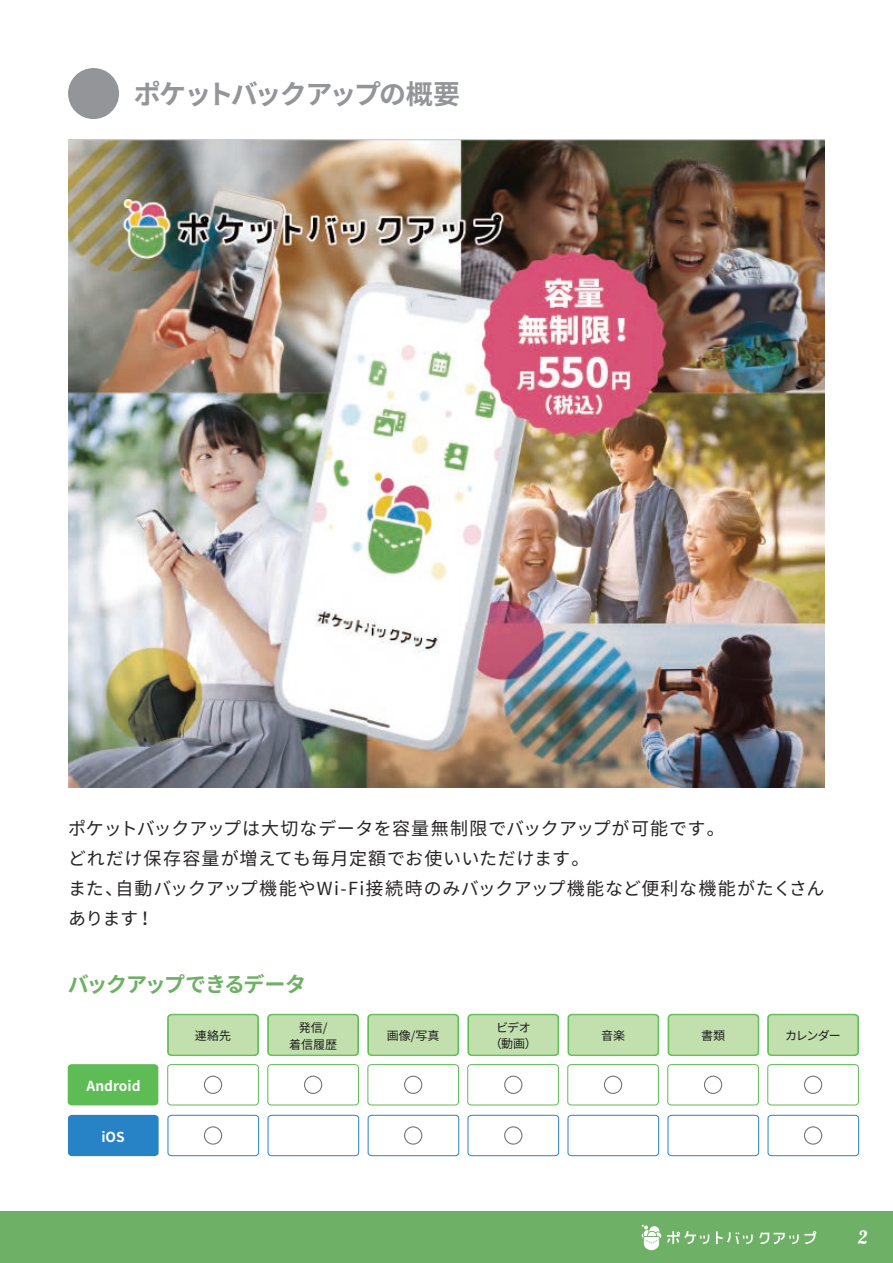
<style>
.page{position:relative;width:893px;height:1263px;background:#fff}
.page>*{position:absolute;margin:0;border:0;box-sizing:border-box;transform-origin:0 0}
.t1{font:700 27px "Noto Sans CJ Kjp";letter-spacing:-.075em;color:#939598}
.t2{font:700 21px "Noto Sans CJ Kjp";letter-spacing:-.06em;color:#6eb065}
.t3{font:18px/30px "Noto Sans CJ Kjp";letter-spacing:.035em;color:#282526}
.t4{font:18px "Lobster";color:#fff}
.t5{font:700 13.8px "Noto Sans CJ Kjp";color:#fff}
.t6{font:12px/17.2px "Noto Sans CJ Kjp";color:#1c1c1c;text-align:center}
</style>
<div class="page">
<div style="left:0;top:1212px;width:893px;height:51px;background:#6eb065"></div>
<svg style="left:641px;top:1225px;width:20px;height:25px"></svg>
<svg style="left:667px;top:1231px;width:42px;height:13px"></svg>
<svg style="left:716px;top:1231px;width:37px;height:13px"></svg>
<svg style="left:759px;top:1231px;width:57px;height:13px"></svg>
<div style="left:68px;top:68px;width:51px;height:51px;background:#939598;border-radius:50%"></div>
<img style="left:68px;top:139px;width:757px;height:649px">
<div style="left:68px;top:1115px;width:91px;height:41px;background:#2783c5"></div>
<svg style="left:767px;top:1115px;width:92px;height:41px"></svg>
<svg style="left:667px;top:1115px;width:92px;height:41px"></svg>
<svg style="left:567px;top:1115px;width:92px;height:41px"></svg>
<svg style="left:467px;top:1115px;width:92px;height:41px"></svg>
<svg style="left:368px;top:1115px;width:91px;height:41px"></svg>
<svg style="left:267px;top:1115px;width:92px;height:41px"></svg>
<svg style="left:167px;top:1115px;width:92px;height:41px"></svg>
<div style="left:68px;top:1064px;width:90px;height:41px;background:#5ebc55"></div>
<svg style="left:767px;top:1064px;width:92px;height:41px"></svg>
<svg style="left:667px;top:1064px;width:92px;height:41px"></svg>
<svg style="left:567px;top:1064px;width:92px;height:41px"></svg>
<svg style="left:467px;top:1064px;width:92px;height:41px"></svg>
<svg style="left:367px;top:1064px;width:92px;height:41px"></svg>
<svg style="left:267px;top:1064px;width:92px;height:41px"></svg>
<svg style="left:167px;top:1064px;width:92px;height:41px"></svg>
<svg style="left:767px;top:1014px;width:92px;height:42px;background:#b9dca6"></svg>
<svg style="left:668px;top:1014px;width:91px;height:42px;background:#badca6"></svg>
<svg style="left:568px;top:1014px;width:91px;height:42px;background:#badca6"></svg>
<svg style="left:468px;top:1014px;width:91px;height:42px;background:#b9dca6"></svg>
<svg style="left:367px;top:1014px;width:92px;height:42px;background:#b9dca6"></svg>
<svg style="left:267px;top:1014px;width:92px;height:42px;background:#b9dca6"></svg>
<svg style="left:167px;top:1014px;width:92px;height:42px;background:#b9dca6"></svg>
<div style="left:804px;top:1126px;width:18px;height:19px;background:#fff;border-radius:50%"></div>
<div style="left:804px;top:1126px;width:18px;height:18px;border:1px solid #727175;border-radius:50%"></div>
<div style="left:204px;top:1126px;width:18px;height:19px;background:#fff;border-radius:50%"></div>
<div style="left:204px;top:1126px;width:18px;height:18px;border:1px solid #727175;border-radius:50%"></div>
<svg style="left:404px;top:1126px;width:19px;height:19px"></svg>
<div style="left:404px;top:1126px;width:18px;height:18px;border:1px solid #727175;border-radius:50%"></div>
<svg style="left:504px;top:1126px;width:19px;height:19px"></svg>
<div style="left:504px;top:1126px;width:18px;height:18px;border:1px solid #727175;border-radius:50%"></div>
<svg style="left:604px;top:1075px;width:18px;height:19px"></svg>
<div style="left:604px;top:1076px;width:18px;height:18px;border:1px solid #727175;border-radius:50%"></div>
<div style="left:704px;top:1075px;width:18px;height:19px;background:#fff;border-radius:50%"></div>
<div style="left:704px;top:1076px;width:18px;height:18px;border:1px solid #727175;border-radius:50%"></div>
<div style="left:804px;top:1075px;width:18px;height:19px;background:#fff;border-radius:50%"></div>
<div style="left:804px;top:1076px;width:18px;height:18px;border:1px solid #727175;border-radius:50%"></div>
<svg style="left:204px;top:1075px;width:18px;height:19px"></svg>
<div style="left:204px;top:1076px;width:18px;height:18px;border:1px solid #727175;border-radius:50%"></div>
<svg style="left:304px;top:1075px;width:19px;height:19px"></svg>
<div style="left:304px;top:1076px;width:18px;height:18px;border:1px solid #727175;border-radius:50%"></div>
<svg style="left:404px;top:1075px;width:19px;height:19px"></svg>
<div style="left:404px;top:1076px;width:18px;height:18px;border:1px solid #727175;border-radius:50%"></div>
<svg style="left:504px;top:1075px;width:19px;height:19px"></svg>
<div style="left:504px;top:1076px;width:18px;height:18px;border:1px solid #727175;border-radius:50%"></div>
<h1 class="t1" style="left:134px;top:79px;width:328px">ポケットバックアップの概要</h1>
<p class="t3" style="left:68px;top:814px;width:758px">ポケットバックアップは大切なデータを容量無制限でバックアップが可能です。<br>どれだけ保存容量が増えても毎月定額でお使いいただけます。<br>また、自動バックアップ機能やWi-Fi接続時のみバックアップ機能など便利な機能がたくさんあります！</p>
<p class="t2" style="left:68px;top:972px;width:240px">バックアップできるデータ</p>
<p class="t5" style="left:87px;top:1078px;width:55px">Android</p>
<p class="t5" style="left:101px;top:1129px;width:25px">iOS</p>
<p class="t6" style="left:490px;top:1019px;width:49px;line-height:16.5px">ビデオ（動画）</p>
<p class="t6" style="left:289px;top:1019px;width:50px">発信/<br>着信履歴</p>
<p class="t6" style="left:195px;top:1027px;width:38px">連絡先</p>
<p class="t6" style="left:387px;top:1027px;width:54px">画像/写真</p>
<p class="t6" style="left:601px;top:1027px;width:26px">音楽</p>
<p class="t6" style="left:701px;top:1027px;width:26px">書類</p>
<p class="t6" style="left:785px;top:1027px;width:57px">カレンダー</p>
<p class="t4" style="left:859px;top:1226px;width:11px">2</p>
</div>
